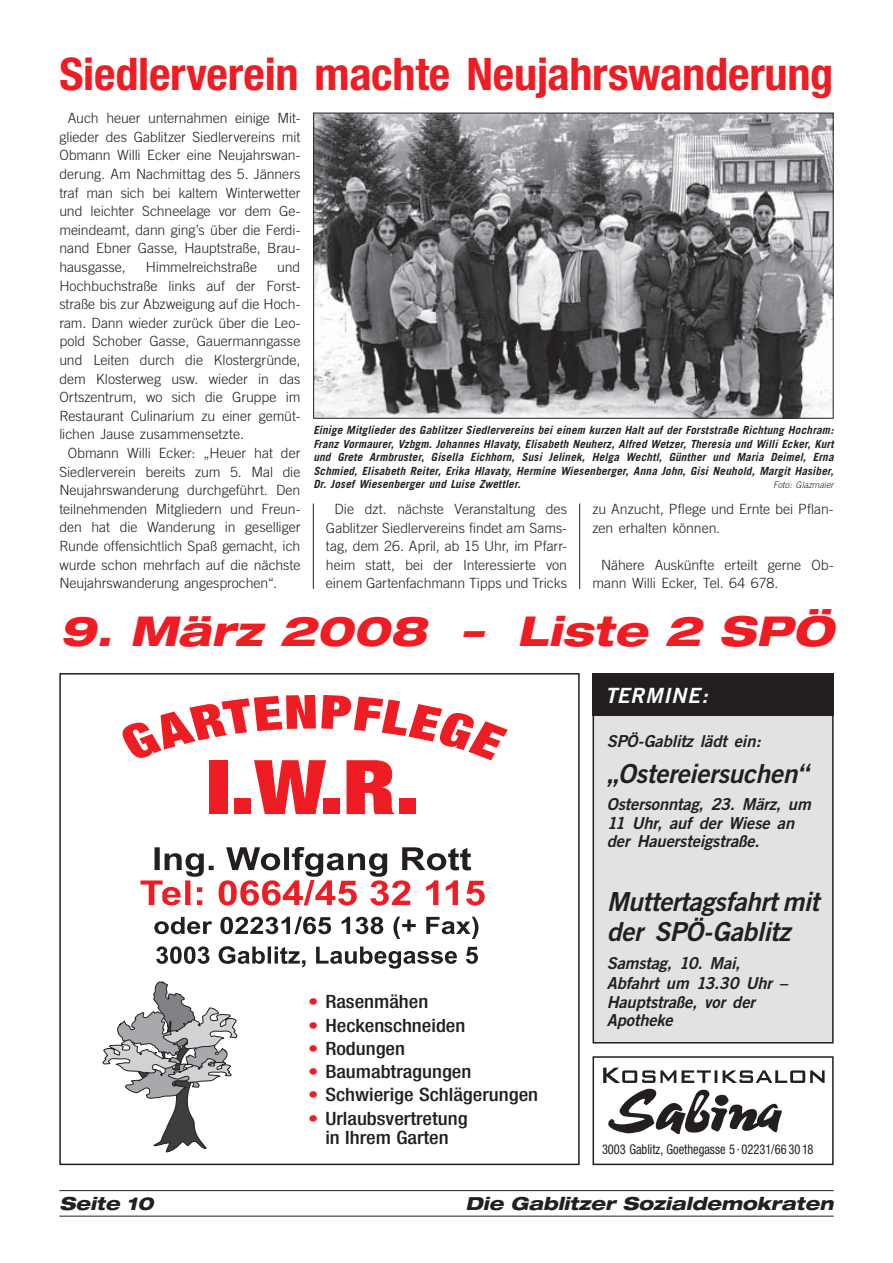
<style>
.page{position:relative;width:893px;height:1263px;background:#fff}
.page>*{position:absolute;margin:0;border:0;box-sizing:border-box;transform-origin:0 0}
.t1{font:900 expanded 75.45px "Helvetica Neue";color:#ee1d23;scale:1.22 1}
.t2{font:700 condensed 45px "Helvetica Neue";letter-spacing:-.005em;color:#ee1d23}
.t3{font:italic 800 expanded 41.25px "Helvetica Neue";color:#ee1d23}
.t4{font:italic 26.25px/29.8px "Trade Gothic Bold Two";letter-spacing:-.015em;color:#231f20}
.t5{font:italic 21px "Trade Gothic Bold Two";letter-spacing:.035em;color:#fff}
.t6{font:500 condensed 18.45px/19px "Helvetica Neue";color:#231f20;text-align:center;scale:1.12 1}
.t7{font:italic 800 expanded 18px "Helvetica Neue";color:#231f20}
.t8{font:italic 16.5px/19px "Trade Gothic Bold Two";letter-spacing:-.01em;color:#231f20}
.t9{font:300 14.1px/18.6px "Trade Gothic";letter-spacing:-.005em;color:#231f20;text-align:justify}
.t10{font:condensed 13.5px "Helvetica Neue";color:#231f20;scale:.92 1}
.t11{font:italic 700 11.25px/13.5px "Trade Gothic";letter-spacing:.015em;color:#231f20;text-align:justify}
.t12{font:italic 300 9px "Trade Gothic";letter-spacing:.005em;color:#231f20}
.s1{color:#ee1d23}
</style>
<div class="page">
<hr style="left:59px;top:1216px;width:774px;height:1px;background:#231f20">
<hr style="left:59px;top:1190px;width:774px;height:1px;background:#231f20">
<div style="left:593px;top:713px;width:239px;height:330px;background:#e1e2e4"></div>
<div style="left:592px;top:713px;width:241px;height:331px;border:2px solid #231f20"></div>
<hr style="left:313px;top:504px;width:1px;height:85px;background:#231f20">
<div style="left:592px;top:673px;width:241px;height:43px;background:#231f20"></div>
<img style="left:315px;top:115px;width:516px;height:302px">
<div style="left:313px;top:113px;width:520px;height:306px;border:1px solid #231f20"></div>
<svg style="left:140px;top:847px;width:345px;height:59px"></svg>
<svg style="left:154px;top:917px;width:324px;height:22px"></svg>
<svg style="left:156px;top:946px;width:322px;height:23px"></svg>
<svg style="left:102px;top:981px;width:136px;height:172px"></svg>
<div style="left:59px;top:673px;width:520px;height:492px;border:2px solid #231f20"></div>
<hr style="left:579px;top:504px;width:1px;height:85px;background:#231f20">
<svg style="left:603px;top:1068px;width:221px;height:67px"></svg>
<div style="left:592px;top:1056px;width:241px;height:109px;border:2px solid #231f20"></div>
<h2 class="t2" style="left:59px;top:58px;width:775px">Siedlerverein machte Neujahrswanderung</h2>
<p class="t9" style="left:59px;top:110px;width:243px;text-indent:9px">Auch heuer unternahmen einige Mit&shy;glieder des Gablitzer Siedlervereins mit Obmann Willi Ecker eine Neujahrswan&shy;derung. Am Nachmittag des 5. Jänners traf man sich bei kaltem Winterwetter und leichter Schneelage vor dem Ge&shy;meindeamt, dann ging’s über die Ferdi&shy;nand Ebner Gasse, Hauptstraße, Brau&shy;hausgasse,</p>
<p class="t9" style="left:59px;top:259px;width:242px;text-indent:218px">und Hochbuchstraße links auf der Forst&shy;straße bis zur Abzweigung auf die Hoch&shy;ram. Dann wieder zurück über die Leo&shy;pold Schober Gasse, Gauermanngasse und Leiten durch die Klostergründe, dem Klosterweg usw. wieder in das Ortszentrum, wo sich die Gruppe im Restaurant Culinarium zu einer gemüt&shy;lichen Jause zusammensetzte.</p>
<p class="t9" style="left:59px;top:445px;width:242px;text-indent:9px">Obmann Willi Ecker: „Heuer hat der Siedlerverein bereits zum 5. Mal die Neujahrswanderung durchgeführt. Den teilnehmenden Mitgliedern und Freun&shy;den hat die Wanderung in geselliger Runde offensichtlich Spaß gemacht, ich wurde schon mehrfach auf die nächste Neujahrswanderung angesprochen“.</p>
<p class="t9" style="left:146px;top:259px;width:113px">Himmelreichstraße</p>
<p class="t11" style="left:313px;top:424px;width:522px">Einige Mitglieder des Gablitzer Siedlervereins bei einem kurzen Halt auf der Forststraße Richtung Hochram:<br>Franz Vormaurer, Vzbgm. Johannes Hlavaty, Elisabeth Neuherz, Alfred Wetzer, Theresia und Willi Ecker, Kurt und Grete Armbruster, Gisella Eichhorn, Susi Jelinek, Helga Wechtl, Günther und Maria Deimel, Erna Schmied, Elisabeth Reiter, Erika Hlavaty, Hermine Wiesenberger, Anna John, Gisi Neuhold, Margit Hasiber, Dr. Josef Wiesenberger und Luise Zwettler.</p>
<p class="t12" style="left:773px;top:482px;width:62px">Foto: Glazmaier</p>
<p class="t9" style="left:326px;top:501px;width:242px;text-align:center">Die dzt. nächste Veranstaltung des Gab litzer Siedlervereins findet am Sams&shy;tag, dem 26. April, ab 15 Uhr, im Pfarr&shy;heim statt, bei der Interessierte von einem Gartenfachmann Tipps und Tricks</p>
<p class="t9" style="left:592px;top:501px;width:242px">zu Anzucht, Pflege und Ernte bei Pflan&shy;zen erhalten können.</p>
<p class="t9" style="left:592px;top:557px;width:242px;text-indent:9px">Nähere Auskünfte erteilt gerne Ob&shy;mann Willi Ecker, Tel. 64 678.</p>
<h3 class="t3" style="left:59px;top:616px;width:775px">9. März 2008 – Liste 2 SPÖ</h3>
<h1 class="t1" style="left:207px;top:760px;width:176px">I.W.R.</h1>
<h3 class="t6" style="left:308px;top:994px;width:109px"><span class="s1">•</span> Rasenmähen</h3>
<h3 class="t6" style="left:308px;top:1017px;width:142px"><span class="s1">•</span> Heckenschneiden</h3>
<h3 class="t6" style="left:308px;top:1040px;width:88px"><span class="s1">•</span> Rodungen</h3>
<h3 class="t6" style="left:308px;top:1064px;width:147px"><span class="s1">•</span> Baumabtragungen</h3>
<h3 class="t6" style="left:308px;top:1087px;width:207px"><span class="s1">•</span> Schwierige Schlägerungen</h3>
<h3 class="t6" style="left:308px;top:1110px;width:144px"><span class="s1">•</span> Urlaubsvertretung in Ihrem Garten</h3>
<h3 class="t5" style="left:605px;top:688px;width:104px">TERMINE:</h3>
<p class="t8" style="left:606px;top:734px;width:156px">SPÖ-Gablitz lädt ein:</p>
<h3 class="t4" style="left:606px;top:761px;width:203px">„Ostereiersuchen“</h3>
<p class="t8" style="left:606px;top:796px;width:205px;line-height:18.6px">Ostersonntag, 23. März, um<br>11 Uhr, auf der Wiese an der Hauersteigstraße.</p>
<h3 class="t4" style="left:606px;top:889px;width:214px">Muttertagsfahrt mit der SPÖ-Gablitz</h3>
<p class="t8" style="left:606px;top:955px;width:182px">Samstag, 10. Mai,<br>Abfahrt um 13.30 Uhr –<br>Hauptstraße, vor der<br>Apotheke</p>
<p class="t10" style="left:602px;top:1144px;width:231px">3003 Gablitz, Goethegasse 5 · 02231/66 30 18</p>
<p class="t7" style="left:59px;top:1197px;width:96px">Seite 10</p>
<p class="t7" style="left:465px;top:1197px;width:370px">Die Gablitzer Sozialdemokraten</p>
</div>
